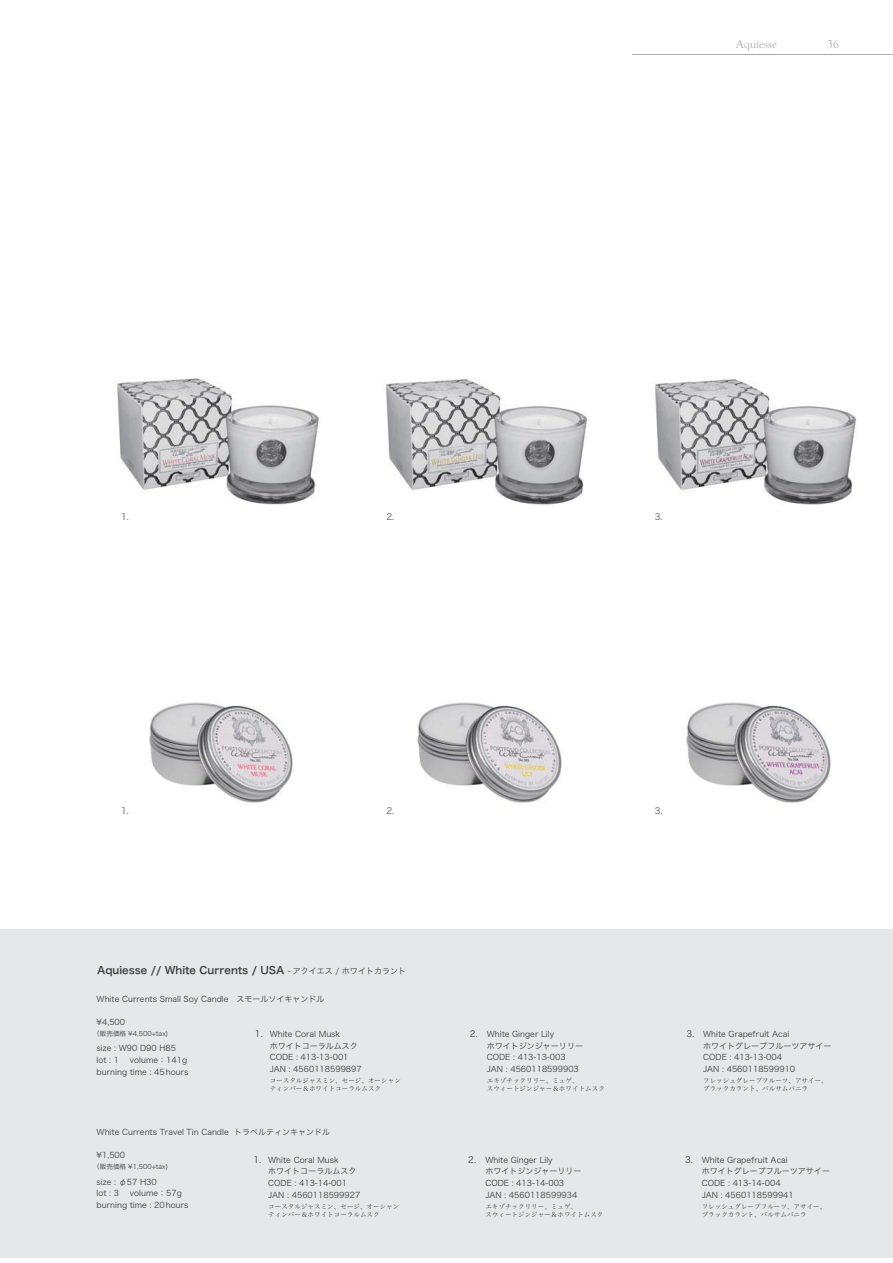
<style>
.page{position:relative;width:893px;height:1263px;background:#fff}
.page>*{position:absolute;margin:0;border:0;box-sizing:border-box;transform-origin:0 0}
.t1{font:11.7px "Goudy Old Style T";color:#a7a9ac}
.t2{font:10.2px "Hira Kaku Pro W6 90 msp RKSJ H";color:#404041}
.t3{font:8.7px "Hira Kaku Pro W3 90 msp RKSJ H";color:#58595b}
.t4{font:8.7px "Hira Kaku Pro W3 90 msp RKSJ H";color:#404041}
.t5{font:7.95px/11.7px "Hira Kaku Pro W3 90 msp RKSJ H";color:#404041}
.t6{font:6.6px/7.9px "Hira Min Pro W3 90 msp RKSJ H";color:#404041}
.t7{font:6.6px "Hira Kaku Pro W3 90 msp RKSJ H";color:#404041}
.s1{font-family:"Hira Kaku Pro W3 90 msp RKSJ H";font-size:7.95px}
</style>
<div class="page">
<div style="left:0;top:929px;width:893px;height:328px;background:#e6e7e8"></div>
<img style="left:149px;top:702px;width:144px;height:101px">
<img style="left:686px;top:702px;width:145px;height:101px">
<img style="left:117px;top:378px;width:202px;height:127px">
<img style="left:655px;top:379px;width:202px;height:126px">
<img style="left:386px;top:379px;width:202px;height:126px">
<img style="left:417px;top:702px;width:145px;height:101px">
<hr style="left:632px;top:55px;width:261px;height:1px;background:#a7a9ac">
<h1 class="t1" style="left:736px;top:38px;width:42px">Aquiesse</h1>
<h1 class="t1" style="left:827px;top:38px;width:13px">36</h1>
<p class="t3" style="left:121px;top:514px;width:9px">1.</p>
<p class="t3" style="left:386px;top:514px;width:9px">2.</p>
<p class="t3" style="left:655px;top:514px;width:9px">3.</p>
<p class="t3" style="left:121px;top:808px;width:9px">1.</p>
<p class="t3" style="left:386px;top:808px;width:9px">2.</p>
<p class="t3" style="left:655px;top:808px;width:9px">3.</p>
<p class="t2" style="left:97px;top:967px;width:310px">Aquiesse // White Currents / USA <span class="s1">- アクイエス / ホワイトカラント</span></p>
<p class="t5" style="left:97px;top:994px;width:230px">White Currents Small Soy Candle スモールソイキャンドル</p>
<p class="t5" style="left:97px;top:1017px;width:30px">¥4,500</p>
<p class="t7" style="left:93px;top:1031px;width:76px">（販売価格 ¥4,500+tax)</p>
<p class="t5" style="left:97px;top:1044px;width:81px">size : W90 D90 H85 lot : 1</p>
<p class="t4" style="left:686px;top:1030px;width:9px">3.</p>
<p class="t4" style="left:470px;top:1030px;width:9px">2.</p>
<p class="t5" style="left:703px;top:1029px;width:130px">White Grapefruit Acai<br>ホワイトグレープフルーツアサイー<br>CODE : 413-13-004<br>JAN : 4560118599910</p>
<p class="t4" style="left:255px;top:1030px;width:9px">1.</p>
<p class="t5" style="left:487px;top:1029px;width:98px">White Ginger Lily<br>ホワイトジンジャーリリー<br>CODE : 413-13-003<br>JAN : 4560118599903</p>
<p class="t5" style="left:270px;top:1029px;width:94px">White Coral Musk<br>ホワイトコーラルムスク<br>CODE : 413-13-001<br>JAN : 4560118599897</p>
<p class="t5" style="left:97px;top:1055px;width:93px;text-align:right">volume：141g<br>burning time : 45hours</p>
<p class="t6" style="left:270px;top:1078px;width:133px">コースタルジャスミン、セージ、オーシャンティンバー＆ホワイトコーラルムスク</p>
<p class="t6" style="left:487px;top:1078px;width:120px">エキゾチックリリー、ミュゲ、<br>スウィートジンジャー＆ホワイトムスク</p>
<p class="t6" style="left:703px;top:1078px;width:126px">フレッシュグレープフルーツ、アサイー、ブラックカラント、バルサムバニラ</p>
<p class="t5" style="left:97px;top:1127px;width:235px">White Currents Travel Tin Candle トラベルティンキャンドル</p>
<p class="t5" style="left:97px;top:1151px;width:30px">¥1,500</p>
<p class="t7" style="left:93px;top:1164px;width:76px">（販売価格 ¥1,500+tax)</p>
<p class="t5" style="left:97px;top:1177px;width:62px">size : φ57 H30 lot : 3</p>
<p class="t4" style="left:253px;top:1156px;width:9px">1.</p>
<p class="t4" style="left:468px;top:1156px;width:9px">2.</p>
<p class="t4" style="left:685px;top:1156px;width:9px">3.</p>
<p class="t5" style="left:268px;top:1155px;width:94px">White Coral Musk<br>ホワイトコーラルムスク<br>CODE : 413-14-001<br>JAN : 4560118599927</p>
<p class="t5" style="left:485px;top:1155px;width:98px">White Ginger Lily<br>ホワイトジンジャーリリー<br>CODE : 413-14-003<br>JAN : 4560118599934</p>
<p class="t5" style="left:702px;top:1155px;width:130px">White Grapefruit Acai<br>ホワイトグレープフルーツアサイー<br>CODE : 413-14-004<br>JAN : 4560118599941</p>
<p class="t6" style="left:268px;top:1203px;width:133px">コースタルジャスミン、セージ、オーシャンティンバー＆ホワイトコーラルムスク</p>
<p class="t6" style="left:485px;top:1203px;width:120px">エキゾチックリリー、ミュゲ、<br>スウィートジンジャー＆ホワイトムスク</p>
<p class="t6" style="left:702px;top:1203px;width:126px">フレッシュグレープフルーツ、アサイー、ブラックカラント、バルサムバニラ</p>
<p class="t5" style="left:97px;top:1189px;width:93px;text-indent:33px">volume：57g burning time : 20hours</p>
</div>
